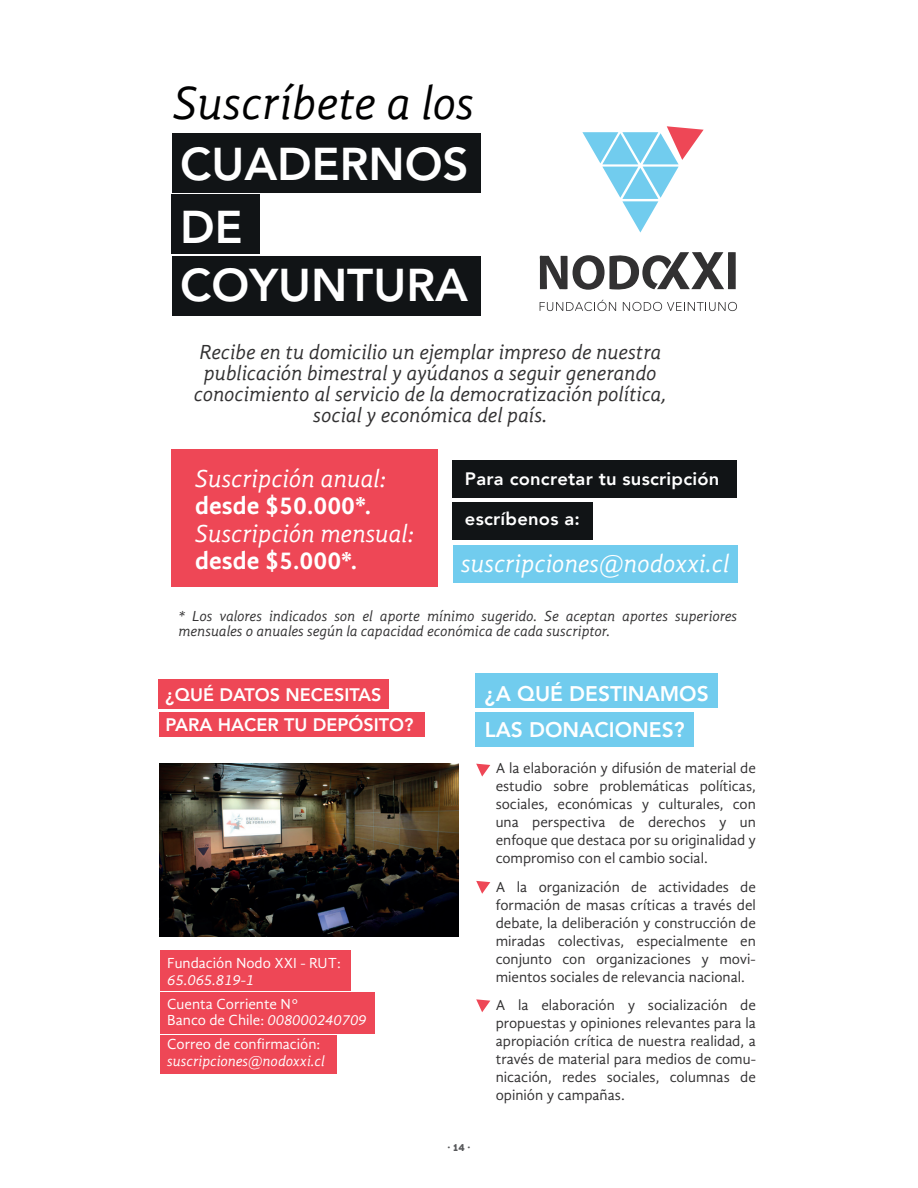
<style>
.page{position:relative;width:918px;height:1188px;background:#fff}
.page>*{position:absolute;margin:0;border:0;box-sizing:border-box;transform-origin:0 0}
.t1{font:italic 48px "Gandhi Sans";color:#000001}
.t2{font:800 45.6px/62.4px "Avenir LT Std";color:#fff}
.t3{font:italic 25.5px "Gandhi Sans";color:#fff}
.t4{font:italic 25.35px/27.5px "Gandhi Sans";color:#fff}
.t5{font:italic 21px/21px "Gandhi Sans";color:#323132;text-align:center}
.t6{font:800 21px/36px "Avenir LT Std";color:#fff}
.t7{font:800 18px/39.3px "Avenir";letter-spacing:.015em;color:#fff}
.t8{font:800 18px/30px "Avenir LT Std";color:#fff}
.t9{font:15px/18px "Gandhi Sans";color:#323132;text-align:justify}
.t10{font:italic 15px/15px "Gandhi Sans";color:#323132}
.t11{font:15px/16.5px "Gandhi Sans";color:#fff}
.t12{font:italic 15px/16.5px "Gandhi Sans";color:#fff}
.t13{font:700 10.5px "Dax Pro";color:#57585a}
.s1{font-weight:700;font-style:normal}
.s2{font-style:italic}
.s3{font-style:normal}
.s4{font-family:"Archive";font-weight:400}
</style>
<div class="page">
<div style="left:172px;top:256px;width:309px;height:59px;background:#111416"></div>
<div style="left:172px;top:133px;width:309px;height:60px;background:#111416"></div>
<div style="left:172px;top:195px;width:88px;height:59px;background:#111416"></div>
<svg style="left:540px;top:300px;width:76px;height:11px"></svg>
<svg style="left:623px;top:302px;width:114px;height:9px"></svg>
<svg style="left:540px;top:252px;width:196px;height:38px"></svg>
<svg style="left:582px;top:126px;width:122px;height:107px"></svg>
<div style="left:172px;top:450px;width:266px;height:137px;background:#ee4756"></div>
<div style="left:160px;top:951px;width:191px;height:40px;background:#ee4756"></div>
<div style="left:160px;top:992px;width:214px;height:42px;background:#ee4756"></div>
<div style="left:160px;top:1035px;width:177px;height:39px;background:#ee4756"></div>
<div style="left:452px;top:460px;width:285px;height:38px;background:#111416"></div>
<div style="left:452px;top:503px;width:141px;height:37px;background:#111416"></div>
<div style="left:453px;top:545px;width:284px;height:38px;background:#71ccee"></div>
<div style="left:476px;top:674px;width:242px;height:34px;background:#71ccee"></div>
<div style="left:476px;top:712px;width:218px;height:34px;background:#71ccee"></div>
<div style="left:159px;top:679px;width:230px;height:29px;background:#ee4756"></div>
<div style="left:159px;top:712px;width:266px;height:25px;background:#ee4756"></div>
<svg style="left:476px;top:764px;width:14px;height:13px"></svg>
<svg style="left:476px;top:881px;width:14px;height:13px"></svg>
<svg style="left:476px;top:999px;width:14px;height:13px"></svg>
<img style="left:160px;top:764px;width:299px;height:173px">
<p class="t1" style="left:173px;top:76px;width:303px">Suscríbete a los</p>
<p class="t2" style="left:180px;top:134px;width:290px">CUADERNOS<br>DE</p>
<p class="t2" style="left:180px;top:255px;width:289px">COYUNTURA</p>
<p class="t5" style="left:194px;top:342px;width:474px">Recibe en tu domicilio un ejemplar impreso de nuestra publicación bimestral y ayúdanos a seguir generando conocimiento al servicio de la democratización política, social y económica del país.</p>
<p class="t4" style="left:195px;top:465px;width:220px">Suscripción anual: <span class="s1">desde $50.000*.<br></span>Suscripción mensual: <span class="s1">desde $5.000*.</span></p>
<p class="t7" style="left:465px;top:459px;width:256px">Para concretar tu suscripción escríbenos a:</p>
<p class="t3" style="left:461px;top:549px;width:270px">suscripciones@nodoxxi.cl</p>
<p class="t10" style="left:179px;top:608px;width:560px">* Los valores indicados son el aporte mínimo sugerido. Se aceptan aportes superiores mensuales o anuales según la capacidad económica de cada suscriptor.</p>
<p class="t8" style="left:166px;top:680px;width:249px">¿QUÉ DATOS NECESITAS<br>PARA HACER TU DEPÓSITO?</p>
<p class="t11" style="left:167px;top:955px;width:175px">Fundación Nodo XXI - RUT:<br><span class="s2">65.065.819-1</span></p>
<p class="t11" style="left:167px;top:995px;width:201px">Cuenta Corriente N°<br>Banco de Chile: <span class="s2">008000240709</span></p>
<p class="t12" style="left:167px;top:1036px;width:159px"><span class="s3">Correo de confirmación: </span>suscripciones@nodoxxi.cl</p>
<p class="t6" style="left:485px;top:676px;width:225px">¿A QUÉ DESTINAMOS<br>LAS DONACIONES?</p>
<p class="t9" style="left:496px;top:759px;width:262px">A la elaboración y difusión de material de estudio sobre problemáticas políticas, sociales, económicas y culturales, con una perspectiva de derechos y un enfoque que destaca por su originalidad y compromiso con el cambio social.</p>
<p class="t9" style="left:496px;top:878px;width:262px">A la organización de actividades de formación de masas críticas a través del debate, la deliberación y construcción de miradas colectivas, especialmente en conjunto con organizaciones y movi&shy;mientos sociales de relevancia nacional.</p>
<p class="t9" style="left:496px;top:996px;width:262px">A la elaboración y socialización de propuestas y opiniones relevantes para la apropiación crítica de nuestra realidad, a través de material para medios de comu&shy;nicación, redes sociales, columnas de opinión y campañas.</p>
<p class="t13" style="left:447px;top:1140px;width:25px">· <span class="s4">14</span> ·</p>
</div>
